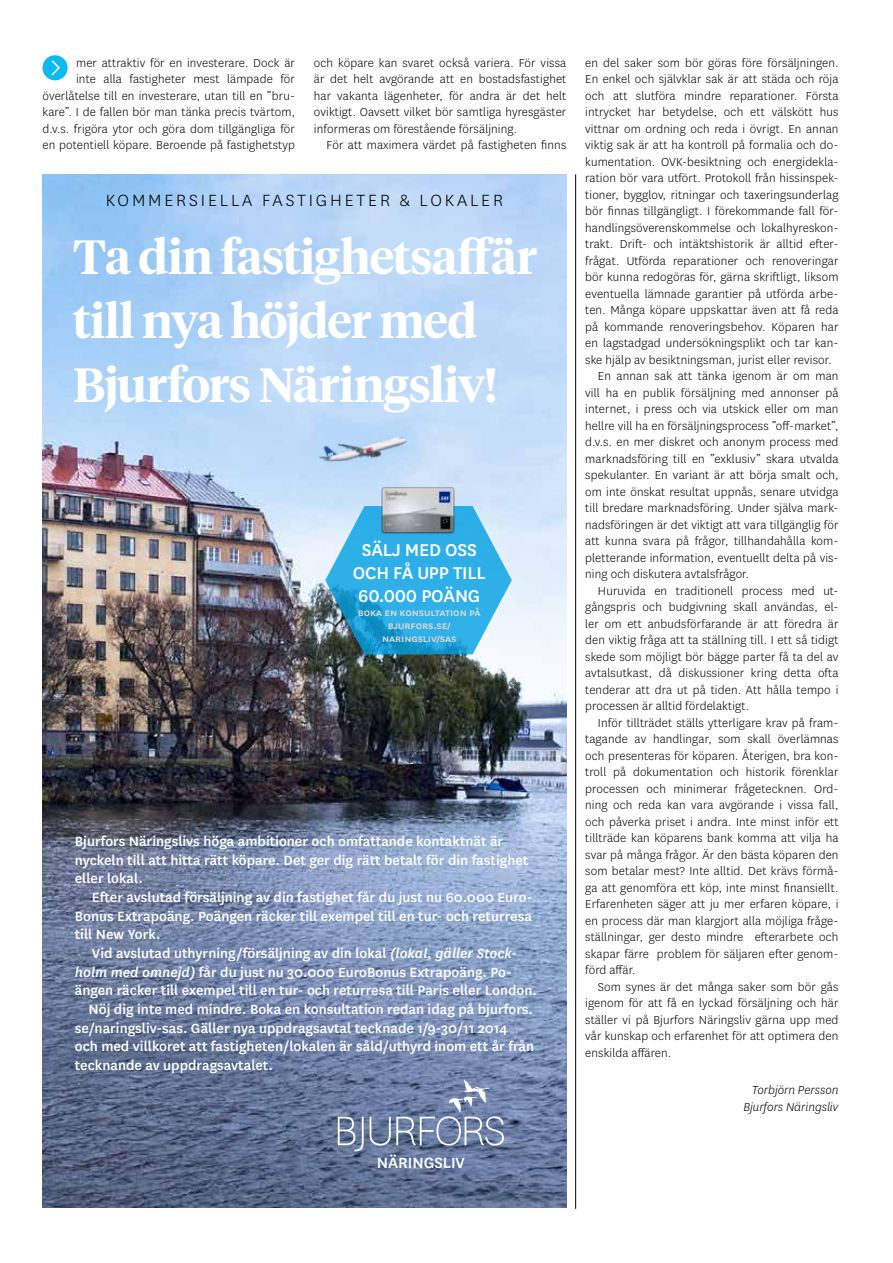
<style>
.page{position:relative;width:893px;height:1263px;background:#fff}
.page>*{position:absolute;margin:0;border:0;box-sizing:border-box;transform-origin:0 0}
.t1{font:600 47.85px/63.9px "Tiempos Headline";letter-spacing:-.02em;color:#fff}
.t2{font:500 19.95px/22.5px "National";letter-spacing:-.01em;color:#fff;text-align:center}
.t3{font:300 19.05px "National";letter-spacing:.15em;color:#000}
.t4{font:500 17.25px "National";color:#fff}
.t5{font:500 15.6px/18.6px "National";color:#fff}
.t6{font:300 13.5px/16.5px "National";letter-spacing:.01em;color:#000;text-align:right}
.t7{font:italic 300 13.5px/16.5px "National";color:#000;text-align:right}
.t8{font:500 11.4px/13px "National";letter-spacing:-.01em;color:#dfdad5;text-align:center}
.s1{font-style:italic}
</style>
<div class="page">
<hr style="left:575px;top:174px;width:1px;height:1035px;background:#000">
<div style="left:43px;top:55px;width:25px;height:25px;background:#0bbbef;border-radius:50%"></div>
<svg style="left:51px;top:60px;width:9px;height:16px"></svg>
<img style="left:43px;top:174px;width:523px;height:1034px">
<svg style="left:325px;top:506px;width:187px;height:148px;background:#4eb3df"></svg>
<img style="left:364px;top:482px;width:107px;height:60px">
<svg style="left:370px;top:1079px;width:134px;height:66px;background:#7a8aac"></svg>
<svg style="left:338px;top:1117px;width:26px;height:34px"></svg>
<img style="left:319px;top:437px;width:88px;height:25px">
<p class="t6" style="left:43px;top:54px;width:254px">mer attraktiv för en investerare. Dock är<br>inte alla fastigheter mest lämpade för överlåtelse till en investerare, utan till en ”bru&shy;kare”. I de fallen bör man tänka precis tvärtom, d.v.s. frigöra ytor och göra dom tillgängliga för en potentiell köpare. Beroende på fastighetstyp</p>
<p class="t6" style="left:314px;top:54px;width:254px;text-align:justify">och köpare kan svaret också variera. För vissa är det helt avgörande att en bostadsfastighet har vakanta lägenheter, för andra är det helt oviktigt. Oavsett vilket bör samtliga hyresgäster informeras om förestående försäljning.</p>
<p class="t6" style="left:327px;top:136px;width:241px">För att maximera värdet på fastigheten finns</p>
<h3 class="t3" style="left:106px;top:188px;width:399px">KOMMERSIELLA FASTIGHETER &amp; LOKALER</h3>
<h1 class="t1" style="left:73px;top:223px;width:466px">Ta din fastighetsaffär till nya höjder med<br>Bjurfors Näringsliv!</h1>
<h2 class="t2" style="left:353px;top:538px;width:134px">SÄLJ MED OSS<br>OCH FÅ UPP TILL<br>60.000 POÄNG</h2>
<p class="t8" style="left:358px;top:605px;width:124px">boka en konsultation på bjurfors.se/ naringsliv/sas</p>
<p class="t5" style="left:75px;top:831px;width:455px">Bjurfors Näringslivs höga ambitioner och omfattande kontaktnät är nyckeln till att hitta rätt köpare. Det ger dig rätt betalt för din fastighet eller lokal.</p>
<p class="t5" style="left:75px;top:887px;width:459px;text-align:justify;text-indent:17px">Efter avslutad försäljning av din fastighet får du just nu 60.000 Euro-Bonus Extrapoäng. Poängen räcker till exempel till en tur- och returresa till New York.</p>
<p class="t5" style="left:92px;top:943px;width:427px">Vid avslutad uthyrning/försäljning av din lokal <span class="s1">(lokal, gäller Stock-</span></p>
<p class="t5" style="left:75px;top:962px;width:439px"><span class="s1">holm med omnejd)</span> får du just nu 30.000 EuroBonus Extrapoäng. Po-</p>
<p class="t5" style="left:75px;top:980px;width:464px">ängen räcker till exempel till en tur- och returresa till Paris eller London.</p>
<p class="t5" style="left:89px;top:999px;width:446px">Nöj dig inte med mindre. Boka en konsultation redan idag på bjurfors.</p>
<p class="t5" style="left:75px;top:1018px;width:434px">se/naringsliv-sas. Gäller nya uppdragsavtal tecknade 1/9-30/11 2014</p>
<p class="t5" style="left:75px;top:1036px;width:461px">och med villkoret att fastigheten/lokalen är såld/uthyrd inom ett år från</p>
<p class="t5" style="left:75px;top:1055px;width:200px">tecknande av uppdragsavtalet.</p>
<p class="t4" style="left:377px;top:1150px;width:90px">NÄRINGSLIV</p>
<p class="t6" style="left:585px;top:54px;width:255px">en del saker som bör göras före försäljningen.</p>
<p class="t6" style="left:585px;top:70px;width:255px">En enkel och självklar sak är att städa och röja</p>
<p class="t6" style="left:585px;top:87px;width:255px">och att slutföra mindre reparationer. Första</p>
<p class="t6" style="left:585px;top:103px;width:255px">intrycket har betydelse, och ett välskött hus</p>
<p class="t6" style="left:585px;top:120px;width:255px">vittnar om ordning och reda i övrigt. En annan</p>
<p class="t6" style="left:585px;top:136px;width:255px">viktig sak är att ha kontroll på formalia och do-</p>
<p class="t6" style="left:585px;top:153px;width:255px">kumentation. OVK-besiktning och energidekla-</p>
<p class="t6" style="left:585px;top:169px;width:255px">ration bör vara utfört. Protokoll från hissinspek-</p>
<p class="t6" style="left:585px;top:186px;width:255px">tioner, bygglov, ritningar och taxeringsunderlag</p>
<p class="t6" style="left:585px;top:202px;width:255px">bör finnas tillgängligt. I förekommande fall för-</p>
<p class="t6" style="left:585px;top:219px;width:255px">handlingsöverenskommelse och lokalhyreskon-</p>
<p class="t6" style="left:585px;top:235px;width:255px">trakt. Drift- och intäktshistorik är alltid efter-</p>
<p class="t6" style="left:585px;top:252px;width:255px">frågat. Utförda reparationer och renoveringar</p>
<p class="t6" style="left:585px;top:268px;width:255px">bör kunna redogöras för, gärna skriftligt, liksom</p>
<p class="t6" style="left:585px;top:285px;width:255px">eventuella lämnade garantier på utförda arbe-</p>
<p class="t6" style="left:585px;top:301px;width:255px">ten. Många köpare uppskattar även att få reda</p>
<p class="t6" style="left:585px;top:318px;width:255px">på kommande renoveringsbehov. Köparen har</p>
<p class="t6" style="left:585px;top:334px;width:255px">en lagstadgad undersökningsplikt och tar kan-</p>
<p class="t6" style="left:585px;top:351px;width:248px">ske hjälp av besiktningsman, jurist eller revisor.</p>
<p class="t6" style="left:598px;top:367px;width:242px">En annan sak att tänka igenom är om man</p>
<p class="t6" style="left:585px;top:384px;width:255px">vill ha en publik försäljning med annonser på</p>
<p class="t6" style="left:585px;top:400px;width:255px">internet, i press och via utskick eller om man</p>
<p class="t6" style="left:585px;top:417px;width:255px">hellre vill ha en försäljningsprocess ”off-market”,</p>
<p class="t6" style="left:585px;top:433px;width:255px">d.v.s. en mer diskret och anonym process med</p>
<p class="t6" style="left:585px;top:450px;width:255px">marknadsföring till en ”exklusiv” skara utvalda</p>
<p class="t6" style="left:585px;top:466px;width:255px">spekulanter. En variant är att börja smalt och,</p>
<p class="t6" style="left:585px;top:483px;width:255px">om inte önskat resultat uppnås, senare utvidga</p>
<p class="t6" style="left:585px;top:499px;width:255px">till bredare marknadsföring. Under själva mark-</p>
<p class="t6" style="left:585px;top:516px;width:255px">nadsföringen är det viktigt att vara tillgänglig för</p>
<p class="t6" style="left:585px;top:532px;width:255px">att kunna svara på frågor, tillhandahålla kom-</p>
<p class="t6" style="left:585px;top:549px;width:255px">pletterande information, eventuellt delta på vis-</p>
<p class="t6" style="left:585px;top:565px;width:165px">ning och diskutera avtalsfrågor.</p>
<p class="t6" style="left:598px;top:582px;width:242px">Huruvida en traditionell process med ut-</p>
<p class="t6" style="left:585px;top:598px;width:255px">gångspris och budgivning skall användas, el-</p>
<p class="t6" style="left:585px;top:615px;width:255px">ler om ett anbudsförfarande är att föredra är</p>
<p class="t6" style="left:585px;top:631px;width:255px">den viktig fråga att ta ställning till. I ett så tidigt</p>
<p class="t6" style="left:585px;top:648px;width:255px">skede som möjligt bör bägge parter få ta del av</p>
<p class="t6" style="left:585px;top:664px;width:255px">avtalsutkast, då diskussioner kring detta ofta</p>
<p class="t6" style="left:585px;top:681px;width:255px">tenderar att dra ut på tiden. Att hålla tempo i</p>
<p class="t6" style="left:585px;top:697px;width:166px">processen är alltid fördelaktigt.</p>
<p class="t6" style="left:598px;top:714px;width:242px">Inför tillträdet ställs ytterligare krav på fram-</p>
<p class="t6" style="left:585px;top:730px;width:255px">tagande av handlingar, som skall överlämnas</p>
<p class="t6" style="left:585px;top:747px;width:255px">och presenteras för köparen. Återigen, bra kon-</p>
<p class="t6" style="left:585px;top:763px;width:255px">troll på dokumentation och historik förenklar</p>
<p class="t6" style="left:585px;top:780px;width:255px">processen och minimerar frågetecknen. Ord-</p>
<p class="t6" style="left:585px;top:796px;width:255px">ning och reda kan vara avgörande i vissa fall,</p>
<p class="t6" style="left:585px;top:813px;width:255px">och påverka priset i andra. Inte minst inför ett</p>
<p class="t6" style="left:585px;top:829px;width:255px">tillträde kan köparens bank komma att vilja ha</p>
<p class="t6" style="left:585px;top:846px;width:255px">svar på många frågor. Är den bästa köparen den</p>
<p class="t6" style="left:585px;top:862px;width:255px">som betalar mest? Inte alltid. Det krävs förmå-</p>
<p class="t6" style="left:585px;top:879px;width:255px">ga att genomföra ett köp, inte minst finansiellt.</p>
<p class="t6" style="left:585px;top:895px;width:255px">Erfarenheten säger att ju mer erfaren köpare, i</p>
<p class="t6" style="left:585px;top:912px;width:255px">en process där man klargjort alla möjliga fråge-</p>
<p class="t6" style="left:585px;top:928px;width:255px">ställningar, ger desto mindre efterarbete och</p>
<p class="t6" style="left:585px;top:945px;width:255px">skapar färre problem för säljaren efter genom-</p>
<p class="t6" style="left:585px;top:961px;width:52px">förd affär.</p>
<p class="t6" style="left:598px;top:978px;width:242px">Som synes är det många saker som bör gås</p>
<p class="t6" style="left:585px;top:994px;width:255px">igenom för att få en lyckad försäljning och här</p>
<p class="t6" style="left:585px;top:1011px;width:255px">ställer vi på Bjurfors Näringsliv gärna upp med</p>
<p class="t6" style="left:585px;top:1027px;width:255px">vår kunskap och erfarenhet för att optimera den</p>
<p class="t6" style="left:585px;top:1044px;width:87px">enskilda affären.</p>
<p class="t7" style="left:743px;top:1082px;width:97px">Torbjörn Persson<br>Bjurfors Näringsliv</p>
</div>
